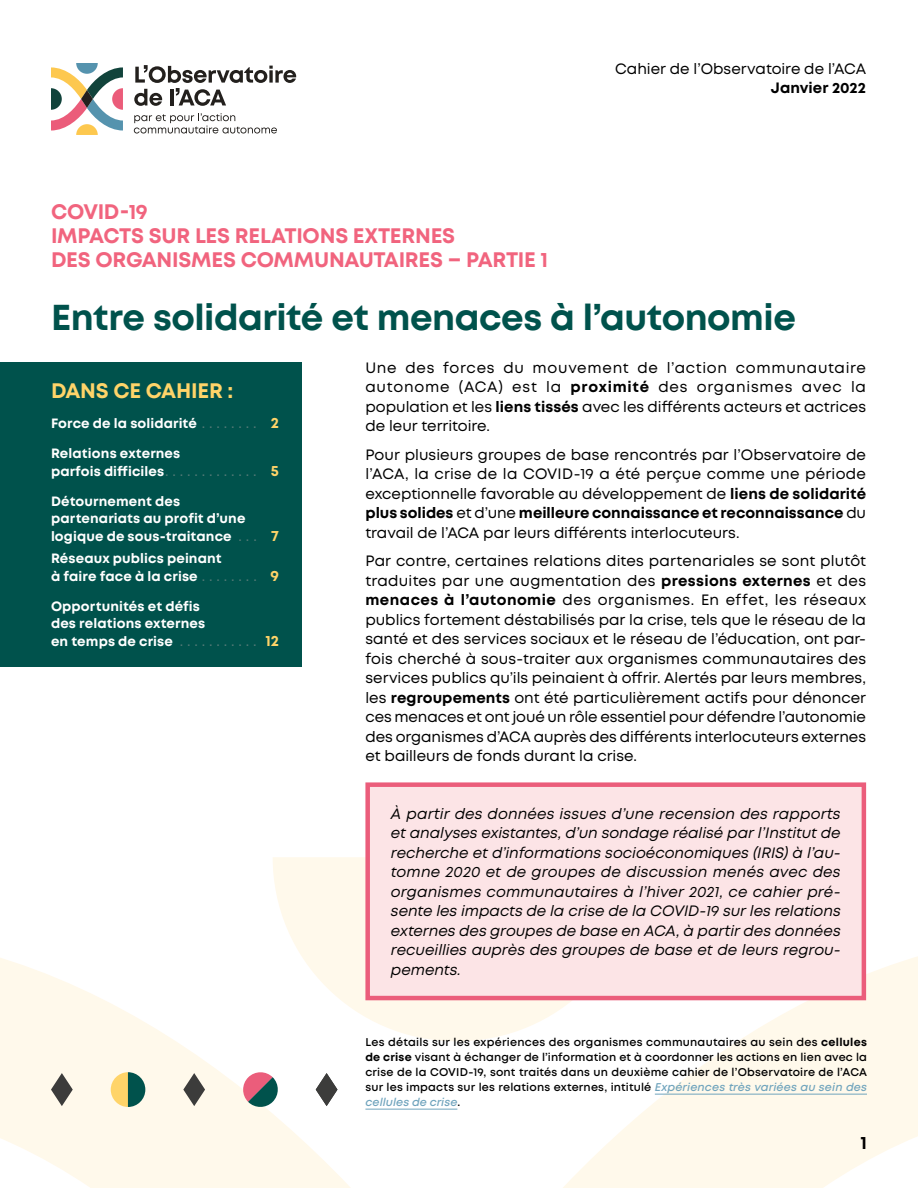
<style>
.page{position:relative;width:918px;height:1188px;background:#fff}
.page>*{position:absolute;margin:0;border:0;box-sizing:border-box;transform-origin:0 0}
.t1{font:700 36px "Mont";letter-spacing:-.015em;color:#00524c}
.t2{font:700 21px/24px "Mont";letter-spacing:-.01em;color:#f1647e}
.t3{font:700 21px "Mont";letter-spacing:-.01em;color:#ffd469}
.t4{font:700 18px "Mont";color:#000}
.t5{font:15px/19.5px "Mont";color:#000;text-align:justify}
.t6{font:italic 15px/19.5px "Mont";color:#000;text-align:justify}
.t7{font:700 15px "Mont";letter-spacing:.005em;color:#000}
.t8{font:700 15px "Mont";color:#ffd469}
.t9{font:700 13.5px/18px "Mont";letter-spacing:.01em;color:#fff}
.t10{font:600 11.25px/15px "Mont";letter-spacing:.015em;color:#000;text-align:justify}
.s1{font-weight:400;font-size:15px;color:#527975}
.s2{font-weight:700}
.s3{font-style:italic;color:#70a4bd}
</style>
<div class="page">
<svg style="left:134px;top:65px;width:162px;height:41px"></svg>
<svg style="left:134px;top:113px;width:143px;height:21px"></svg>
<svg style="left:51px;top:63px;width:72px;height:72px"></svg>
<svg style="left:0;top:857px;width:918px;height:331px"></svg>
<svg style="left:51px;top:1073px;width:22px;height:33px"></svg>
<svg style="left:183px;top:1073px;width:22px;height:33px"></svg>
<svg style="left:111px;top:1072px;width:34px;height:35px"></svg>
<svg style="left:241px;top:1071px;width:38px;height:38px"></svg>
<svg style="left:316px;top:1073px;width:22px;height:33px"></svg>
<div style="left:368px;top:785px;width:496px;height:213px;background:#fce4e6"></div>
<div style="left:365px;top:782px;width:501px;height:218px;border:4px solid #eb5d7b"></div>
<div style="left:0;top:362px;width:302px;height:305px;background:#00524c"></div>
<hr style="left:655px;top:1094px;width:212px;height:1px;background:#70a4bd">
<hr style="left:365px;top:1109px;width:92px;height:1px;background:#70a4bd">
<p class="t5" style="left:615px;top:59px;width:253px">Cahier de l’Observatoire de l’ACA</p>
<p class="t7" style="left:771px;top:78px;width:97px">Janvier 2022</p>
<h2 class="t2" style="left:51px;top:199px;width:499px">COVID-19<br>IMPACTS SUR LES RELATIONS EXTERNES<br>DES ORGANISMES COMMUNAUTAIRES – PARTIE 1</h2>
<h1 class="t1" style="left:51px;top:294px;width:746px">Entre solidarité et menaces à l’autonomie</h1>
<h2 class="t3" style="left:51px;top:377px;width:184px">DANS CE CAHIER :</h2>
<p class="t9" style="left:51px;top:415px;width:151px">Force de la solidarité <span class="s1">.........</span></p>
<p class="t8" style="left:271px;top:413px;width:10px">2</p>
<p class="t9" style="left:51px;top:445px;width:131px">Relations externes parfois difficiles <span class="s1">.............</span></p>
<p class="t8" style="left:271px;top:461px;width:10px">5</p>
<p class="t9" style="left:51px;top:493px;width:196px;line-height:16.5px">Détournement des partenariats au profit d’une</p>
<p class="t9" style="left:51px;top:527px;width:185px">logique de sous-traitance <span class="s1">....</span></p>
<p class="t8" style="left:271px;top:526px;width:9px">7</p>
<p class="t9" style="left:51px;top:550px;width:172px">Réseaux publics peinant à faire face à la crise <span class="s1">.........</span></p>
<p class="t8" style="left:270px;top:566px;width:10px">9</p>
<p class="t9" style="left:51px;top:598px;width:156px;line-height:16.5px">Opportunités et défis des relations externes</p>
<p class="t9" style="left:51px;top:632px;width:127px">en temps de crise <span class="s1">...........</span></p>
<p class="t8" style="left:265px;top:631px;width:15px">12</p>
<p class="t5" style="left:365px;top:358px;width:502px">Une des forces du mouvement de l’action communautaire autonome (ACA) est la <span class="s2">proximité</span> des organismes avec la population et les <span class="s2">liens tissés</span> avec les différents acteurs et actrices de leur territoire.</p>
<p class="t5" style="left:365px;top:445px;width:502px">Pour plusieurs groupes de base rencontrés par l’Observatoire de l’ACA, la crise de la COVID-19 a été perçue comme une période exceptionnelle favorable au développement de <span class="s2">liens de solidarité plus solides</span> et d’une <span class="s2">meilleure connaissance et reconnaissance</span> du travail de l’ACA par leurs différents interlocuteurs.</p>
<p class="t5" style="left:365px;top:552px;width:502px">Par contre, certaines relations dites partenariales se sont plutôt traduites par une augmentation des <span class="s2">pressions externes</span> et des <span class="s2">menaces à l’autonomie</span> des organismes. En effet, les réseaux publics fortement déstabilisés par la crise, tels que le réseau de la santé et des services sociaux et le réseau de l’éducation, ont par&shy;fois cherché à sous-traiter aux organismes communautaires des services publics qu’ils peinaient à offrir. Alertés par leurs membres, les <span class="s2">regroupements</span> ont été particulièrement actifs pour dénoncer ces menaces et ont joué un rôle essentiel pour défendre l’autonomie des organismes d’ACA auprès des différents interlocuteurs externes et bailleurs de fonds durant la crise.</p>
<p class="t6" style="left:391px;top:804px;width:451px">À partir des données issues d’une recension des rapports et analyses existantes, d’un sondage réalisé par l’Institut de recherche et d’informations socioéconomiques (IRIS) à l’au&shy;tomne 2020 et de groupes de discussion menés avec des organismes communautaires à l’hiver 2021, ce cahier pré&shy;sente les impacts de la crise de la COVID-19 sur les relations externes des groupes de base en ACA, à partir des données recueillies auprès des groupes de base et de leurs regrou&shy;pements.</p>
<p class="t10" style="left:365px;top:1035px;width:503px">Les détails sur les expériences des organismes communautaires au sein des <span class="s2">cellules de crise</span> visant à échanger de l’information et à coordonner les actions en lien avec la crise de la COVID-19, sont traités dans un deuxième cahier de l’Observatoire de l’ACA sur les impacts sur les relations externes, intitulé <span class="s3">Expériences très variées au sein des cellules de crise</span>.</p>
<p class="t4" style="left:861px;top:1131px;width:8px">1</p>
</div>
